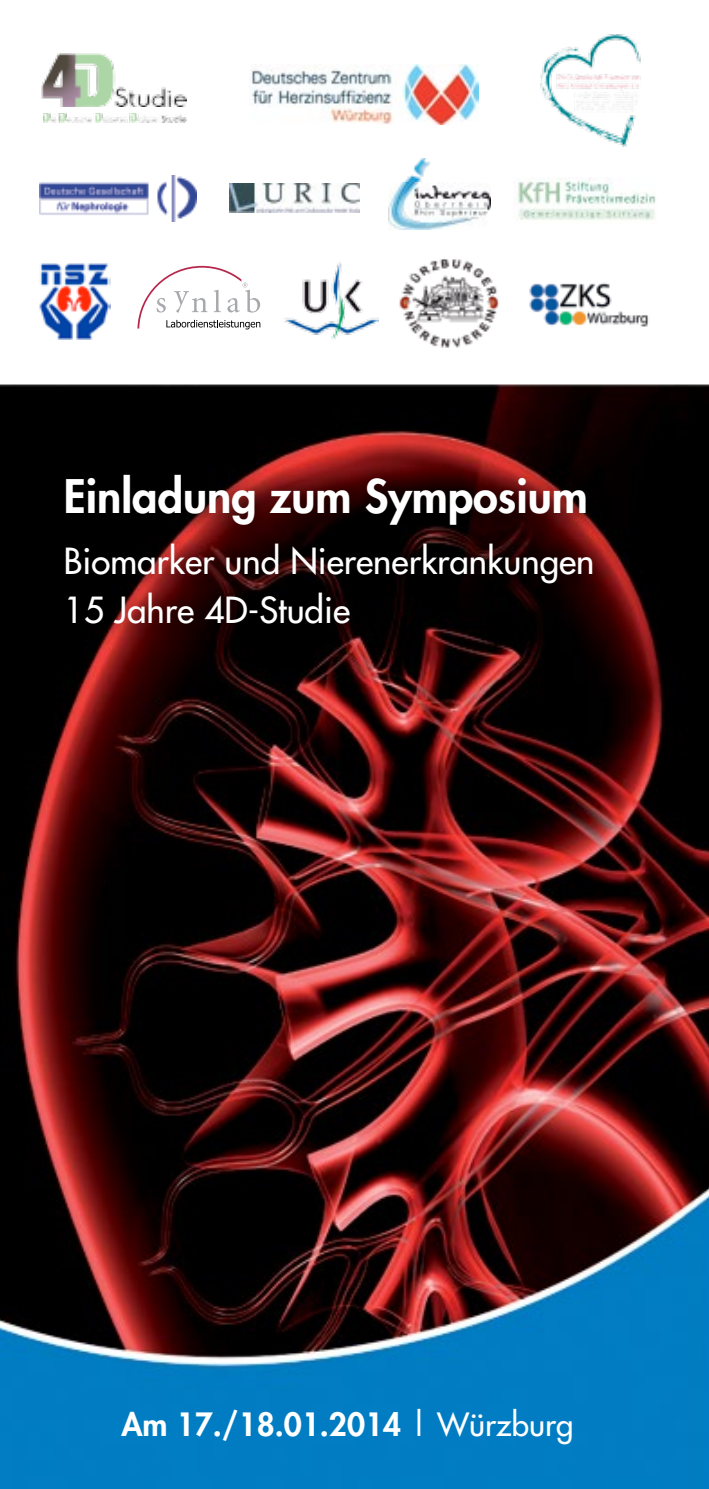
<style>
.page{position:relative;width:709px;height:1489px;background:#fff}
.page>*{position:absolute;margin:0;border:0;box-sizing:border-box;transform-origin:0 0}
.t1{font:800 45px "Futura";color:#fff}
.t2{font:35px/49.2px "Futura";color:#fff}
.t3{font:800 31.25px "Futura";color:#fff}
.s1{font-weight:400}
</style>
<div class="page">
<img style="left:0;top:384px;width:709px;height:1104px">
<div style="left:47px;top:457px;width:566px;height:93px;background:#000;opacity:.95"></div>
<div style="left:46px;top:526px;width:573px;height:123px;background:#000;opacity:.95"></div>
<svg style="left:137px;top:266px;width:123px;height:63px"></svg>
<img style="left:251px;top:64px;width:227px;height:61px">
<img style="left:39px;top:175px;width:158px;height:46px">
<img style="left:388px;top:159px;width:103px;height:70px">
<img style="left:230px;top:183px;width:129px;height:29px">
<img style="left:284px;top:262px;width:94px;height:78px">
<img style="left:39px;top:263px;width:71px;height:77px">
<img style="left:529px;top:282px;width:120px;height:45px">
<img style="left:540px;top:34px;width:101px;height:113px">
<img style="left:399px;top:259px;width:100px;height:89px">
<img style="left:42px;top:53px;width:145px;height:53px">
<img style="left:43px;top:113px;width:144px;height:10px">
<img style="left:517px;top:177px;width:139px;height:43px">
<p class="t1" style="left:64px;top:466px;width:525px">Einladung zum Symposium</p>
<p class="t2" style="left:64px;top:536px;width:532px">Biomarker und Nierenerkrankungen<br>15 Jahre 4D-Studie</p>
<p class="t3" style="left:121px;top:1403px;width:453px">Am 17./18.01.2014 <span class="s1">| Würzburg</span></p>
</div>
